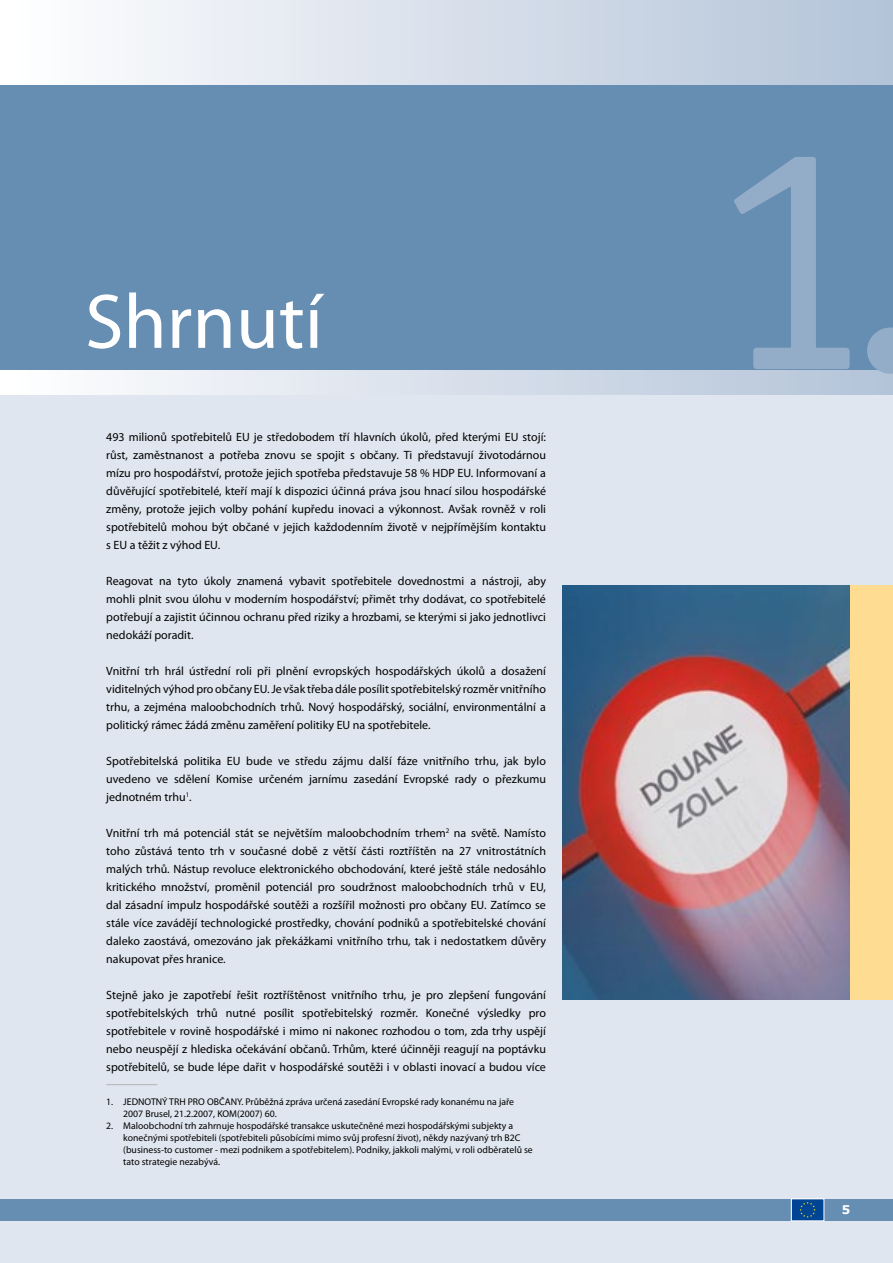
<style>
.page{position:relative;width:893px;height:1263px;background:#e0e6ef}
.page>*{position:absolute;margin:0;border:0;box-sizing:border-box;transform-origin:0 0}
.t1{font:330px "Officina Sans";color:#93acc8}
.t2{font:78px "Myriad Pro";color:#fff}
.t3{font:12px/18px "Myriad Pro";color:#000;text-align:justify}
.t4{font:700 12px "Verdana";color:#fff}
.t5{font:9.75px/12px "Myriad Pro";color:#000}
</style>
<div class="page">
<div style="left:0;top:0;width:893px;height:394px;background:linear-gradient(to right,#fff,#b3c3d8)"></div>
<div style="left:0;top:85px;width:893px;height:284px;background:#668db2"></div>
<hr style="left:106px;top:1084px;width:51px;height:1px;background:#b1b3b4">
<img style="left:563px;top:585px;width:287px;height:414px">
<div style="left:850px;top:585px;width:43px;height:414px;background:#fedd92"></div>
<div style="left:0;top:1199px;width:893px;height:21px;background:#668db2"></div>
<svg style="left:790px;top:1198px;width:35px;height:23px"></svg>
<h2 class="t2" style="left:85px;top:274px;width:239px">Shrnutí</h2>
<p class="t3" style="left:106px;top:428px;width:441px">493 milionů spotřebitelů EU je středobodem tří hlavních úkolů, před kterými EU stojí: růst, zaměstnanost a potřeba znovu se spojit s občany. Ti představují životodárnou mízu pro hospodářství, protože jejich spotřeba představuje 58 % HDP EU. Informovaní a důvěřující spotřebitelé, kteří mají k dispozici účinná práva jsou hnací silou hospodářské změny, protože jejich volby pohání kupředu inovaci a výkonnost. Avšak rovněž v roli spotřebitelů mohou být občané v jejich každodenním životě v nejpřímějším kontaktu s EU a těžit z výhod EU.</p>
<p class="t3" style="left:106px;top:572px;width:441px">Reagovat na tyto úkoly znamená vybavit spotřebitele dovednostmi a nástroji, aby mohli plnit svou úlohu v moderním hospodářství; přimět trhy dodávat, co spotřebitelé potřebují a zajistit účinnou ochranu před riziky a hrozbami, se kterými si jako jednotlivci nedokáží poradit.</p>
<p class="t3" style="left:106px;top:662px;width:441px">Vnitřní trh hrál ústřední roli při plnění evropských hospodářských úkolů a dosažení viditelných výhod pro občany EU. Je však třeba dále posílit spotřebitelský rozměr vnitřního trhu, a zejména maloobchodních trhů. Nový hospodářský, sociální, environmentální a politický rámec žádá změnu zaměření politiky EU na spotřebitele.</p>
<p class="t3" style="left:106px;top:752px;width:441px">Spotřebitelská politika EU bude ve středu zájmu další fáze vnitřního trhu, jak bylo uvedeno ve sdělení Komise určeném jarnímu zasedání Evropské rady o přezkumu jednotném trhu<sup>1</sup>.</p>
<p class="t3" style="left:106px;top:824px;width:441px">Vnitřní trh má potenciál stát se největším maloobchodním trhem<sup>2</sup> na světě. Namísto toho zůstává tento trh v současné době z větší části roztříštěn na 27 vnitrostátních malých trhů. Nástup revoluce elektronického obchodování, které ještě stále nedosáhlo kritického množství, proměnil potenciál pro soudržnost maloobchodních trhů v EU, dal zásadní impulz hospodářské soutěži a rozšířil možnosti pro občany EU. Zatímco se stále více zavádějí technologické prostředky, chování podniků a spotřebitelské chování daleko zaostává, omezováno jak překážkami vnitřního trhu, tak i nedostatkem důvěry nakupovat přes hranice.</p>
<p class="t3" style="left:106px;top:986px;width:441px">Stejně jako je zapotřebí řešit roztříštěnost vnitřního trhu, je pro zlepšení fungování spotřebitelských trhů nutné posílit spotřebitelský rozměr. Konečné výsledky pro spotřebitele v rovině hospodářské i mimo ni nakonec rozhodou o tom, zda trhy uspějí nebo neuspějí z hlediska očekávání občanů. Trhům, které účinněji reagují na poptávku spotřebitelů, se bude lépe dařit v hospodářské soutěži i v oblasti inovací a budou více</p>
<p class="t5" style="left:123px;top:1096px;width:392px;text-indent:-17px">1. JEDNOTNÝ TRH PRO OBČANY. Průběžná zpráva určená zasedání Evropské rady konanému na jaře<br>2007 Brusel, 21.2.2007, KOM(2007) 60.</p>
<p class="t5" style="left:123px;top:1120px;width:411px;text-indent:-17px">2. Maloobchodní trh zahrnuje hospodářské transakce uskutečněné mezi hospodářskými subjekty a konečnými spotřebiteli (spotřebiteli působícími mimo svůj profesní život), někdy nazývaný trh B2C (business-to customer - mezi podnikem a spotřebitelem). Podniky, jakkoli malými, v roli odběratelů se tato strategie nezabývá.</p>
<h1 class="t1" style="left:709px;top:64px;width:231px">1.</h1>
<p class="t4" style="left:842px;top:1202px;width:10px">5</p>
</div>
